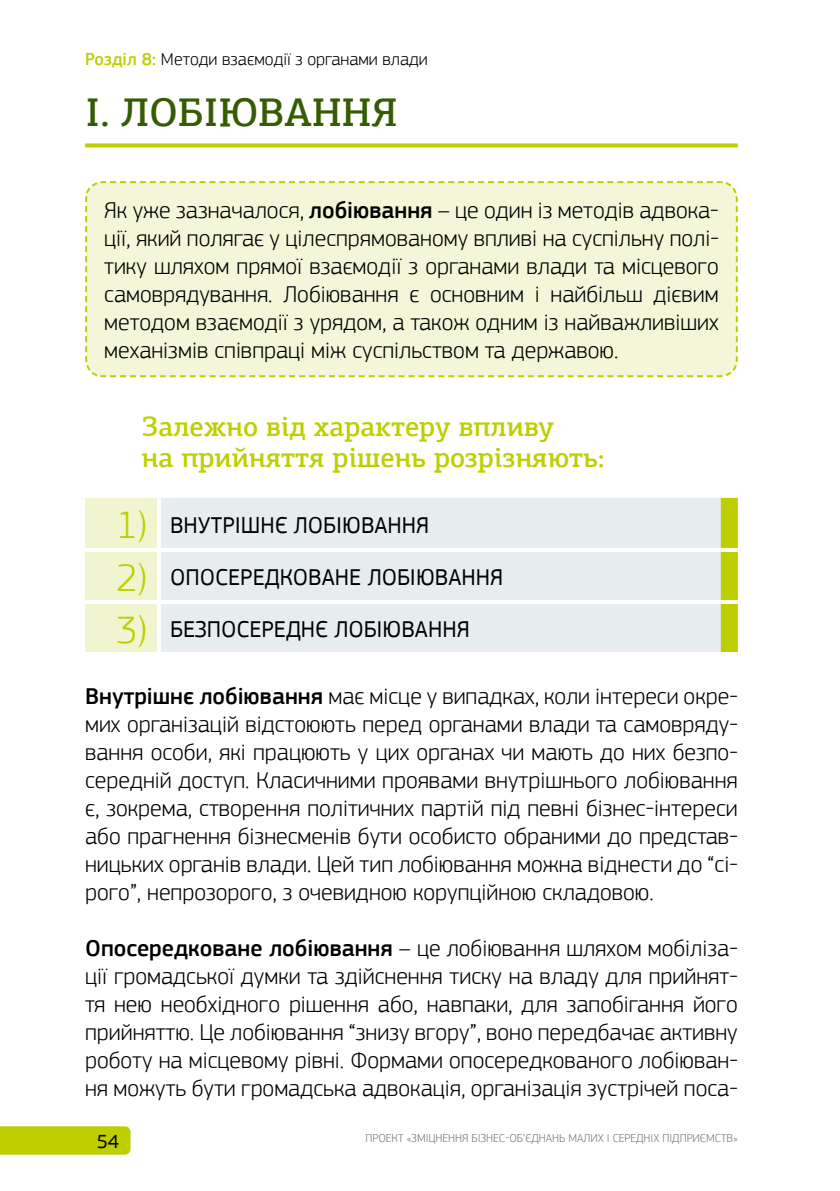
<style>
.page{position:relative;width:840px;height:1191px;background:#fff}
.page>*{position:absolute;margin:0;border:0;box-sizing:border-box;transform-origin:0 0}
.t1{font:500 40px "PF Agora Slab Pro";color:#365c03}
.t2{font:500 28px/30.8px "PF Agora Slab Pro";color:#bdcf00}
.t3{font:300 24px/28px "PF Square Sans Pro";color:#000;text-align:justify}
.t4{font:24px "PF Square Sans Pro";color:#000}
.t5{font:20px "PF Square Sans Pro";color:#000}
.t6{font:300 18px "PF Square Sans Pro";color:#000}
.t7{font:300 12px "PF Square Sans Pro";color:#757378}
.s1{font-weight:500;color:#bdcf00}
.s2{font-weight:500}
.s3{font-weight:300;font-size:40px;color:#bdcf00}
</style>
<div class="page">
<div style="left:0;top:1126px;width:130px;height:28px;background:#bdcf00"></div>
<svg style="left:85px;top:143px;width:652px;height:4px;background:#c4d41b"></svg>
<div style="left:85px;top:181px;width:653px;height:197px;background:#f3f6d9"></div>
<div style="left:85px;top:498px;width:72px;height:154px;background:#f0f4cf"></div>
<div style="left:161px;top:498px;width:559px;height:154px;background:#e7ecef"></div>
<svg style="left:720px;top:498px;width:17px;height:154px;background:#bfd00b"></svg>
<hr style="left:85px;top:548px;width:74px;height:4px;background:#fff">
<hr style="left:159px;top:548px;width:561px;height:4px;background:#fff">
<hr style="left:85px;top:600px;width:74px;height:4px;background:#fff">
<hr style="left:159px;top:600px;width:561px;height:4px;background:#fff">
<svg style="left:720px;top:548px;width:17px;height:4px"></svg>
<hr style="left:720px;top:600px;width:17px;height:4px;background:#fff">
<p class="t6" style="left:85px;top:48px;width:344px"><span class="s1">Розділ 8:</span> Методи взаємодії з органами влади</p>
<h1 class="t1" style="left:85px;top:88px;width:314px">І. ЛОБІЮВАННЯ</h1>
<p class="t3" style="left:104px;top:196px;width:615px">Як уже зазначалося, <span class="s2">лобіювання</span> – це один із методів адвока&shy;ції, який полягає у цілеспрямованому впливі на суспільну полі&shy;тику шляхом прямої взаємодії з органами влади та місцевого самоврядування. Лобіювання є основним і найбільш дієвим методом взаємодії з урядом, а також одним із найважливіших механізмів співпраці між суспільством та державою.</p>
<p class="t2" style="left:142px;top:411px;width:464px">Залежно від характеру впливу<br>на прийняття рішень розрізняють:</p>
<p class="t4" style="left:116px;top:511px;width:314px"><span class="s3">1)</span> внутрішнє лобіювання</p>
<p class="t4" style="left:116px;top:563px;width:388px"><span class="s3">2)</span> опосередковане лобіювання</p>
<p class="t4" style="left:116px;top:615px;width:355px"><span class="s3">3)</span> безпосереднє лобіювання</p>
<p class="t3" style="left:85px;top:682px;width:653px"><span class="s2">Внутрішнє лобіювання</span> має місце у випадках, коли інтереси окре&shy;мих організацій відстоюють перед органами влади та самовряду&shy;вання особи, які працюють у цих органах чи мають до них безпо&shy;середній доступ. Класичними проявами внутрішнього лобіювання є, зокрема, створення політичних партій під певні бізнес-інтереси або прагнення бізнесменів бути особисто обраними до представ&shy;ницьких органів влади. Цей тип лобіювання можна віднести до “сі&shy;рого”, непрозорого, з очевидною корупційною складовою.</p>
<p class="t3" style="left:85px;top:934px;width:653px"><span class="s2">Опосередковане лобіювання</span> – це лобіювання шляхом мобіліза&shy;ції громадської думки та здійснення тиску на владу для прийнят&shy;тя нею необхідного рішення або, навпаки, для запобігання його прийняттю. Це лобіювання “знизу вгору”, воно передбачає активну роботу на місцевому рівні. Формами опосередкованого лобіюван&shy;ня можуть бути громадська адвокація, організація зустрічей поса-</p>
<p class="t5" style="left:97px;top:1129px;width:24px">54</p>
<p class="t7" style="left:365px;top:1130px;width:373px">Проект «Зміцнення бізнес-об’єднань малих і середніх підприємств»</p>
</div>
